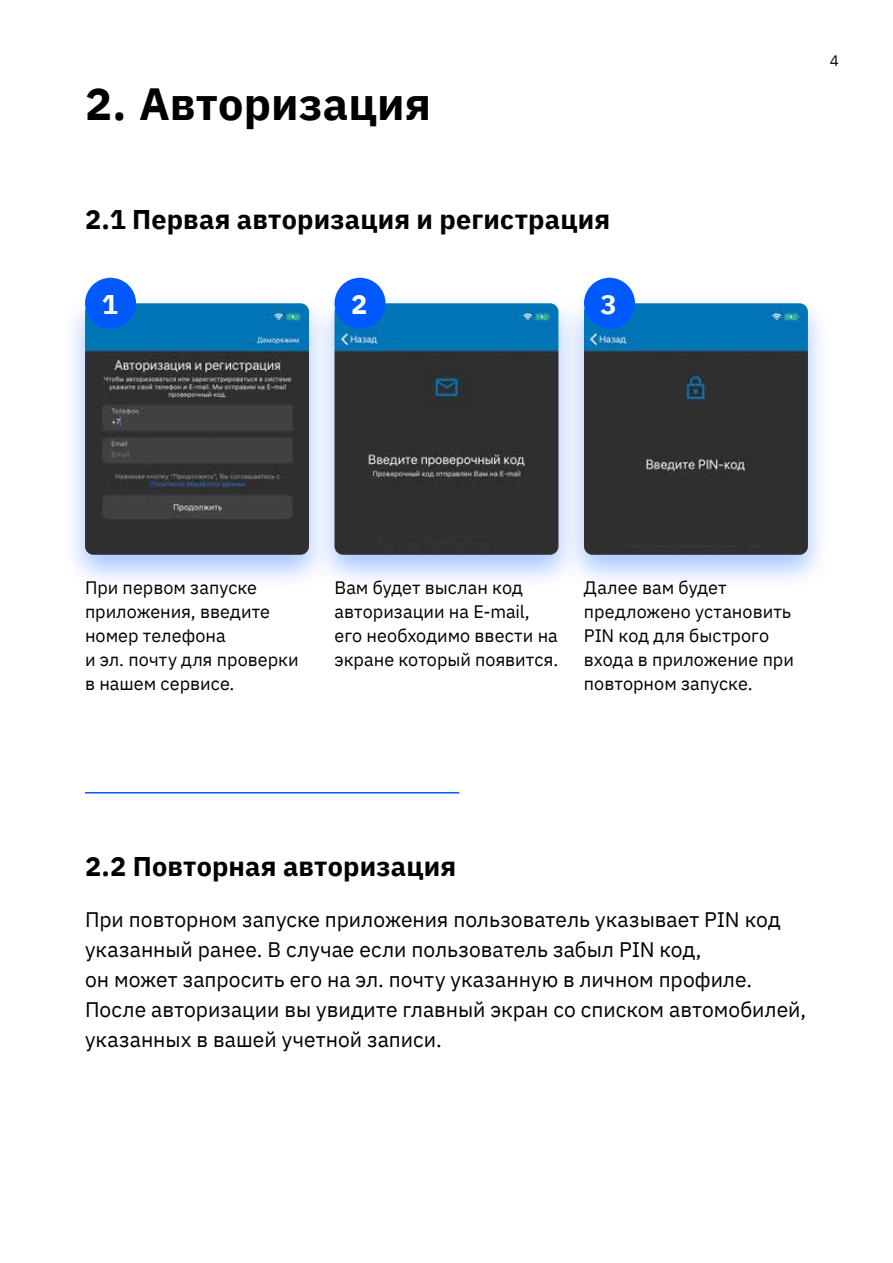
<style>
.page{position:relative;width:893px;height:1263px;background:#fff}
.page>*{position:absolute;margin:0;border:0;box-sizing:border-box;transform-origin:0 0}
.t1{font:700 45px "IBM Plex Sans";color:#000}
.t2{font:700 27px "IBM Plex Sans";letter-spacing:.005em;color:#000}
.t3{font:700 27px "IBM Plex Sans";color:#fff}
.t4{font:21px/30px "IBM Plex Sans";color:#000}
.t5{font:18px/24px "IBM Plex Sans";color:#000}
.t6{font:15px "IBM Plex Mono";color:#000}
</style>
<div class="page">
<div style="left:61px;top:292px;width:272px;height:299px;background:#0059ff;opacity:.36"></div>
<img style="left:85px;top:303px;width:224px;height:252px">
<div style="left:311px;top:292px;width:271px;height:299px;background:#0059ff;opacity:.36"></div>
<img style="left:334px;top:303px;width:224px;height:252px">
<div style="left:560px;top:292px;width:272px;height:299px;background:#0059ff;opacity:.36"></div>
<img style="left:584px;top:303px;width:224px;height:252px">
<div style="left:85px;top:278px;width:51px;height:51px;background:#0059ff;border-radius:50%"></div>
<div style="left:334px;top:278px;width:52px;height:51px;background:#0059ff;border-radius:50%"></div>
<div style="left:584px;top:278px;width:51px;height:51px;background:#0059ff;border-radius:50%"></div>
<hr style="left:85px;top:792px;width:374px;height:1px;background:#0059ff">
<h1 class="t1" style="left:85px;top:68px;width:348px">2. Авторизация</h1>
<h2 class="t2" style="left:85px;top:198px;width:527px">2.1 Первая авторизация и регистрация</h2>
<h2 class="t3" style="left:102px;top:283px;width:18px">1</h2>
<h2 class="t3" style="left:351px;top:283px;width:18px">2</h2>
<h2 class="t3" style="left:601px;top:283px;width:18px">3</h2>
<p class="t6" style="left:830px;top:49px;width:10px">4</p>
<p class="t5" style="left:85px;top:574px;width:215px">При первом запуске приложения, введите номер телефона<br>и эл. почту для проверки в нашем сервисе.</p>
<p class="t5" style="left:334px;top:574px;width:225px">Вам будет выслан код авторизации на E-mail, его необходимо ввести на экране который появится.</p>
<p class="t5" style="left:584px;top:574px;width:211px">Далее вам будет предложено установить<br>PIN код для быстрого входа в приложение при повторном запуске.</p>
<h2 class="t2" style="left:85px;top:845px;width:373px">2.2 Повторная авторизация</h2>
<p class="t4" style="left:85px;top:902px;width:723px">При повторном запуске приложения пользователь указывает PIN код указанный ранее. В случае если пользователь забыл PIN код,<br>он может запросить его на эл. почту указанную в личном профиле.<br>После авторизации вы увидите главный экран со списком автомобилей, указанных в вашей учетной записи.</p>
</div>
